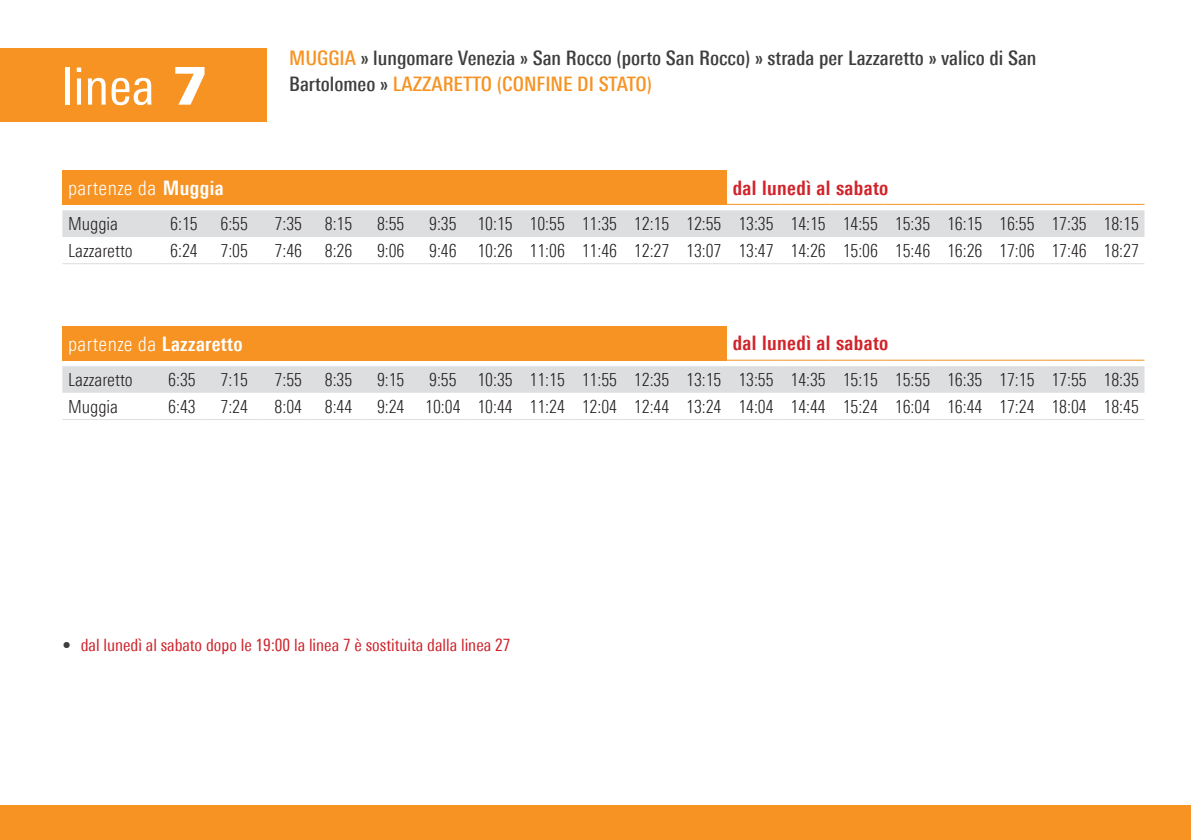
<style>
.page{position:relative;width:1191px;height:840px;background:#fff}
.page>*{position:absolute;margin:0;border:0;box-sizing:border-box;transform-origin:0 0}
.t1{font:condensed 52px "Univers Next Pro";color:#fff}
.t2{font:500 condensed 20px/26px "Univers Next Pro";color:#3e3e3f}
.t3{font:300 condensed 20px "Univers Next Pro";letter-spacing:.02em;color:#fff}
.t4{font:700 condensed 20px "Univers Next Pro";letter-spacing:.02em;color:#d1232a}
.t5{font:300 condensed 18px "Univers Next Pro";color:#231f20}
.t6{font:condensed 17px "Univers Next Pro";color:#ce2129}
.s1{font-weight:900;font-stretch:normal}
.s2{color:#f69323}
.s3{font-weight:700}
.s4{color:#3e3e3f}
</style>
<div class="page">
<div style="left:0;top:48px;width:266px;height:74px;background:#f69323"></div>
<div style="left:0;top:805px;width:1191px;height:34px;background:#f69323"></div>
<div style="left:62px;top:170px;width:665px;height:34px;background:#f69323"></div>
<svg style="left:62px;top:210px;width:1082px;height:182px"></svg>
<div style="left:62px;top:326px;width:665px;height:34px;background:#f69323"></div>
<svg style="left:62px;top:392px;width:1082px;height:1px"></svg>
<hr style="left:62px;top:419px;width:91px;height:1px;background:#dddee0">
<hr style="left:153px;top:419px;width:52px;height:1px;background:#dddee0">
<hr style="left:205px;top:419px;width:52px;height:1px;background:#dddee0">
<hr style="left:257px;top:419px;width:53px;height:1px;background:#dddee0">
<hr style="left:310px;top:419px;width:52px;height:1px;background:#dddee0">
<hr style="left:362px;top:419px;width:52px;height:1px;background:#dddee0">
<hr style="left:414px;top:419px;width:52px;height:1px;background:#dddee0">
<hr style="left:466px;top:419px;width:52px;height:1px;background:#dddee0">
<hr style="left:518px;top:419px;width:52px;height:1px;background:#dddee0">
<hr style="left:570px;top:419px;width:52px;height:1px;background:#dddee0">
<hr style="left:622px;top:419px;width:53px;height:1px;background:#dddee0">
<hr style="left:675px;top:419px;width:52px;height:1px;background:#dddee0">
<hr style="left:727px;top:419px;width:52px;height:1px;background:#dddee0">
<hr style="left:779px;top:419px;width:52px;height:1px;background:#dddee0">
<hr style="left:831px;top:419px;width:52px;height:1px;background:#dddee0">
<hr style="left:883px;top:419px;width:52px;height:1px;background:#dddee0">
<hr style="left:935px;top:419px;width:53px;height:1px;background:#dddee0">
<hr style="left:988px;top:419px;width:52px;height:1px;background:#dddee0">
<hr style="left:1040px;top:419px;width:52px;height:1px;background:#dddee0">
<hr style="left:1092px;top:419px;width:52px;height:1px;background:#dddee0">
<hr style="left:62px;top:263px;width:91px;height:1px;background:#dbdcdf">
<hr style="left:153px;top:263px;width:52px;height:1px;background:#dbdcdf">
<hr style="left:205px;top:263px;width:52px;height:1px;background:#dbdcdf">
<hr style="left:257px;top:263px;width:53px;height:1px;background:#dbdcdf">
<hr style="left:310px;top:263px;width:52px;height:1px;background:#dbdcdf">
<hr style="left:362px;top:263px;width:52px;height:1px;background:#dbdcdf">
<hr style="left:414px;top:263px;width:52px;height:1px;background:#dbdcdf">
<hr style="left:466px;top:263px;width:52px;height:1px;background:#dbdcdf">
<hr style="left:518px;top:263px;width:52px;height:1px;background:#dbdcdf">
<hr style="left:570px;top:263px;width:52px;height:1px;background:#dbdcdf">
<hr style="left:622px;top:263px;width:53px;height:1px;background:#dbdcdf">
<hr style="left:675px;top:263px;width:52px;height:1px;background:#dbdcdf">
<hr style="left:727px;top:263px;width:52px;height:1px;background:#dbdcdf">
<hr style="left:779px;top:263px;width:52px;height:1px;background:#dbdcdf">
<hr style="left:831px;top:263px;width:52px;height:1px;background:#dbdcdf">
<hr style="left:883px;top:263px;width:52px;height:1px;background:#dbdcdf">
<hr style="left:935px;top:263px;width:53px;height:1px;background:#dbdcdf">
<hr style="left:988px;top:263px;width:52px;height:1px;background:#dbdcdf">
<hr style="left:1040px;top:263px;width:52px;height:1px;background:#dbdcdf">
<hr style="left:1092px;top:263px;width:52px;height:1px;background:#dbdcdf">
<hr style="left:727px;top:204px;width:52px;height:1px;background:#f69323">
<hr style="left:779px;top:204px;width:52px;height:1px;background:#f69323">
<hr style="left:831px;top:204px;width:52px;height:1px;background:#f69323">
<hr style="left:883px;top:204px;width:52px;height:1px;background:#f69323">
<hr style="left:935px;top:204px;width:53px;height:1px;background:#f69323">
<hr style="left:988px;top:204px;width:52px;height:1px;background:#f69323">
<hr style="left:1040px;top:204px;width:52px;height:1px;background:#f69323">
<hr style="left:1092px;top:204px;width:52px;height:1px;background:#f69323">
<hr style="left:727px;top:359px;width:52px;height:1px;background:#f69323">
<hr style="left:779px;top:359px;width:52px;height:1px;background:#f69323">
<hr style="left:831px;top:359px;width:52px;height:1px;background:#f69323">
<hr style="left:883px;top:359px;width:52px;height:1px;background:#f69323">
<hr style="left:935px;top:359px;width:53px;height:1px;background:#f69323">
<hr style="left:988px;top:359px;width:52px;height:1px;background:#f69323">
<hr style="left:1040px;top:359px;width:52px;height:1px;background:#f69323">
<hr style="left:1092px;top:359px;width:52px;height:1px;background:#f69323">
<h1 class="t1" style="left:62px;top:56px;width:147px">linea <span class="s1">47</span></h1>
<p class="t2" style="left:289px;top:44px;width:749px"><span class="s2">Muggia</span> » lungomare Venezia » San Rocco (porto San Rocco) » strada per Lazzaretto » valico di San<br>Bartolomeo » <span class="s2">Lazzar etto (confine di stato)</span></p>
<p class="t3" style="left:68px;top:176px;width:157px">partenze da <span class="s3">Muggia</span></p>
<p class="t4" style="left:732px;top:175px;width:157px">dal lunedì al sabato</p>
<p class="t5" style="left:68px;top:214px;width:52px">Muggia</p>
<p class="t5" style="left:170px;top:214px;width:29px">6:15</p>
<p class="t5" style="left:220px;top:214px;width:29px">6:55</p>
<p class="t5" style="left:275px;top:214px;width:29px">7:35</p>
<p class="t5" style="left:325px;top:214px;width:29px">8:15</p>
<p class="t5" style="left:377px;top:214px;width:29px">8:55</p>
<p class="t5" style="left:429px;top:214px;width:711px">9:35 10:15 10:55 11:35 12:15 12:55 13:35 14:15 14:55 15:35 16:15 16:55 17:35 18:15</p>
<p class="t5" style="left:68px;top:240px;width:66px">Lazzaretto</p>
<p class="t5" style="left:170px;top:240px;width:29px">6:24</p>
<p class="t5" style="left:220px;top:240px;width:29px">7:05</p>
<p class="t5" style="left:275px;top:240px;width:29px">7:46</p>
<p class="t5" style="left:325px;top:240px;width:29px">8:26</p>
<p class="t5" style="left:377px;top:240px;width:29px">9:06</p>
<p class="t5" style="left:429px;top:240px;width:711px">9:46 10:26 11:06 11:46 12:27 13:07 13:47 14:26 15:06 15:46 16:26 17:06 17:46 18:27</p>
<p class="t3" style="left:68px;top:332px;width:176px">partenze da <span class="s3">Lazzaretto</span></p>
<p class="t4" style="left:732px;top:331px;width:157px">dal lunedì al sabato</p>
<p class="t5" style="left:68px;top:369px;width:66px">Lazzaretto</p>
<p class="t5" style="left:168px;top:369px;width:29px">6:35</p>
<p class="t5" style="left:220px;top:369px;width:29px">7:15</p>
<p class="t5" style="left:275px;top:369px;width:29px">7:55</p>
<p class="t5" style="left:325px;top:369px;width:29px">8:35</p>
<p class="t5" style="left:377px;top:369px;width:29px">9:15</p>
<p class="t5" style="left:429px;top:369px;width:711px">9:55 10:35 11:15 11:55 12:35 13:15 13:55 14:35 15:15 15:55 16:35 17:15 17:55 18:35</p>
<p class="t5" style="left:68px;top:396px;width:52px">Muggia</p>
<p class="t5" style="left:168px;top:396px;width:29px">6:43</p>
<p class="t5" style="left:220px;top:396px;width:29px">7:24</p>
<p class="t5" style="left:275px;top:396px;width:29px">8:04</p>
<p class="t5" style="left:325px;top:396px;width:29px">8:44</p>
<p class="t5" style="left:377px;top:396px;width:763px">9:24 10:04 10:44 11:24 12:04 12:44 13:24 14:04 14:44 15:24 16:04 16:44 17:24 18:04 18:45</p>
<p class="t6" style="left:62px;top:634px;width:449px"><span class="s4">•</span> dal lunedì al sabato dopo le 19:00 la linea 7 è sostituita dalla linea 27</p>
</div>
